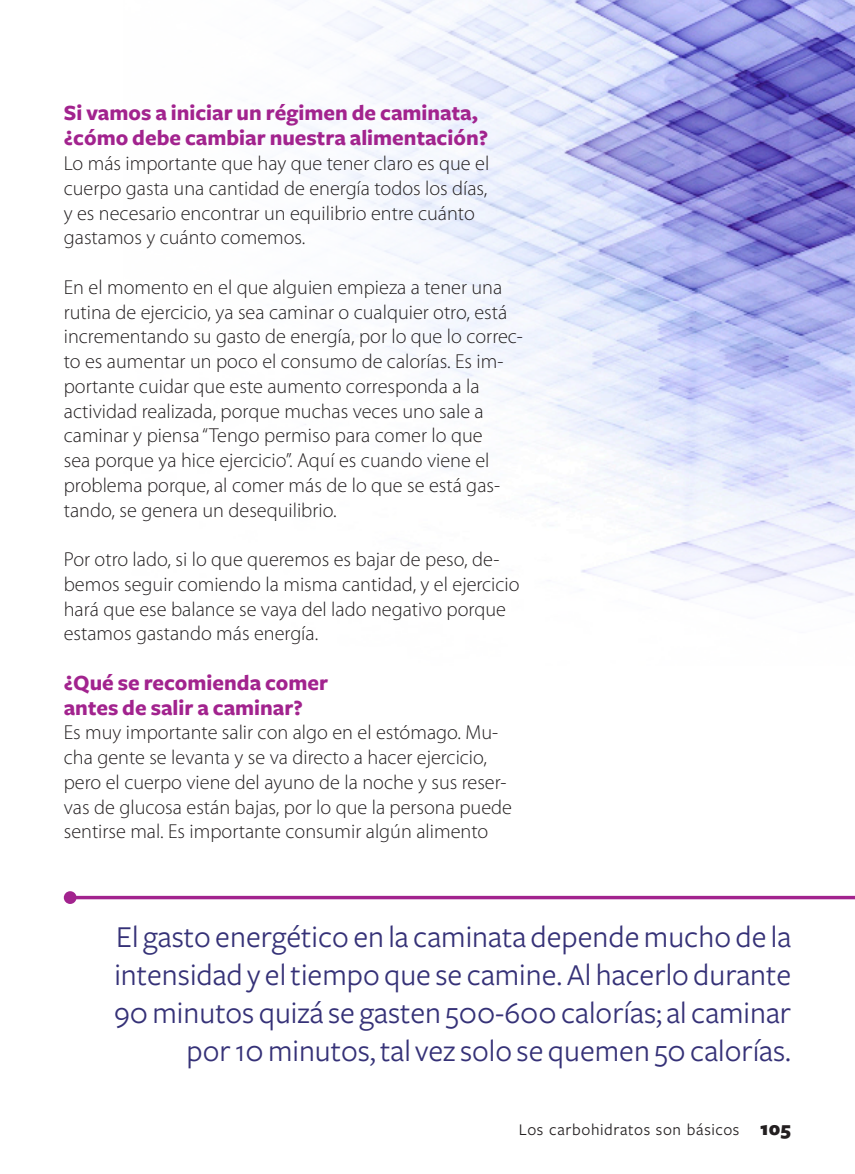
<style>
.page{position:relative;width:855px;height:1174px;background:#fff}
.page>*{position:absolute;margin:0;border:0;box-sizing:border-box;transform-origin:0 0}
.Llamado_DER{font:31.5px/37.8px "Freight Sans";color:#353177;text-align:right}
.Pregunta{font:700 22.5px/24.8px "Freight Sans";color:#a2238e}
.Texto_Corrido_Myriad{font:300 20.25px/24.8px "Myriad Pro";color:#231f20}
.t1{font:16.88px "Freight Sans";letter-spacing:.035em;color:#231f20}
.s1{font-weight:900;font-size:20.25px}
</style>
<div class="page">
<img style="left:281px;top:0;width:574px;height:603px">
<svg style="left:64px;top:891px;width:791px;height:13px"></svg>
<p class="Pregunta" style="left:64px;top:102px;width:426px">Si vamos a iniciar un régimen de caminata, ¿cómo debe cambiar nuestra alimentación?</p>
<p class="Texto_Corrido_Myriad" style="left:64px;top:151px;width:427px">Lo más importante que hay que tener claro es que el cuerpo gasta una cantidad de energía todos los días, y es necesario encontrar un equilibrio entre cuánto gastamos y cuánto comemos.</p>
<p class="Texto_Corrido_Myriad" style="left:64px;top:274px;width:461px">En el momento en el que alguien empieza a tener una rutina de ejercicio, ya sea caminar o cualquier otro, está incrementando su gasto de energía, por lo que lo correc&shy;to es aumentar un poco el consumo de calorías. Es im&shy;portante cuidar que este aumento corresponda a la actividad realizada, porque muchas veces uno sale a caminar y piensa “Tengo permiso para comer lo que<br>sea porque ya hice ejercicio”. Aquí es cuando viene el problema porque, al comer más de lo que se está gas&shy;tando, se genera un desequilibrio.</p>
<p class="Texto_Corrido_Myriad" style="left:64px;top:547px;width:457px">Por otro lado, si lo que queremos es bajar de peso, de&shy;bemos seguir comiendo la misma cantidad, y el ejercicio hará que ese balance se vaya del lado negativo porque estamos gastando más energía.</p>
<p class="Pregunta" style="left:64px;top:671px;width:266px">¿Qué se recomienda comer</p>
<p class="Pregunta" style="left:64px;top:696px;width:240px">antes de salir a caminar?</p>
<p class="Texto_Corrido_Myriad" style="left:64px;top:720px;width:450px">Es muy importante salir con algo en el estómago. Mu&shy;cha gente se levanta y se va directo a hacer ejercicio, pero el cuerpo viene del ayuno de la noche y sus reser&shy;vas de glucosa están bajas, por lo que la persona puede sentirse mal. Es importante consumir algún alimento</p>
<p class="Llamado_DER" style="left:114px;top:919px;width:678px">El gasto energético en la caminata depende mucho de la intensidad y el tiempo que se camine. Al hacerlo durante 90 minutos quizá se gasten 500-600 calorías; al caminar por 10 minutos, tal vez solo se quemen 50 calorías.</p>
<p class="t1" style="left:519px;top:1120px;width:274px">Los carbohidratos son básicos <span class="s1">105</span></p>
</div>
